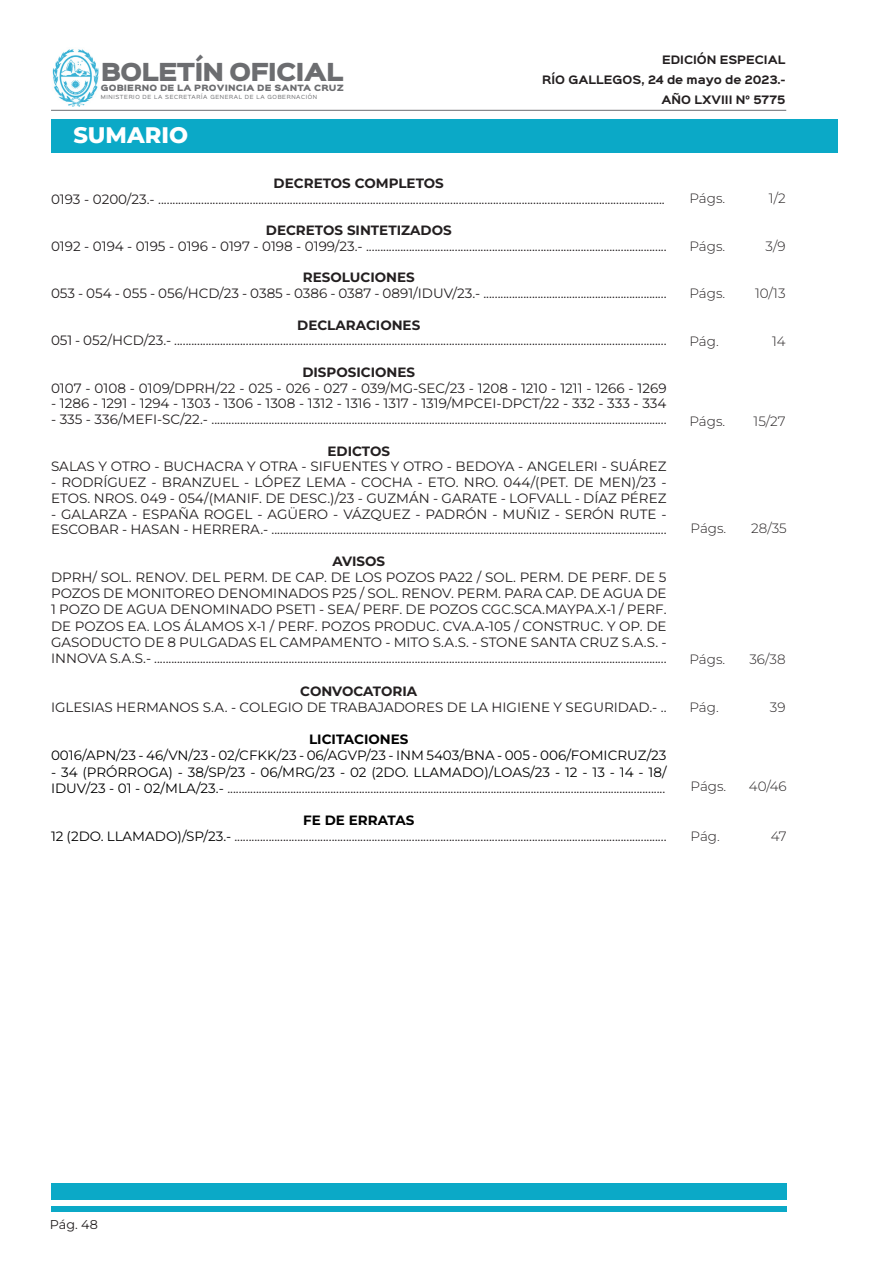
<style>
.page{position:relative;width:893px;height:1263px;background:#fff}
.page>*{position:absolute;margin:0;border:0;box-sizing:border-box;transform-origin:0 0}
.t1{font:800 22.5px "Montserrat";color:#fff}
.t2{font:22.35px "Sinkin Sans 900 X Black";letter-spacing:-.04em;color:#6c6d70}
.t3{font:13.5px/16.2px "Montserrat";color:#231f20}
.t4{font:700 13.5px "Montserrat";color:#231f20}
.t5{font:300 13.5px "Montserrat";color:#231f20}
.t6{font:13.5px "Montserrat";color:#000}
.t7{font:700 13.5px "Montserrat";color:#000}
.t8{font:12.75px "Montserrat";color:#231f20}
.t9{font:700 10.5px/20px "Sinkin Sans 700";color:#231f20;text-align:right}
.t10{font:7.8px "Sinkin Sans 900 X Black";letter-spacing:.02em;color:#6c6d70}
.t11{font:5.1px "Sinkin Sans 400";letter-spacing:.12em;color:#6c6d70}
.s1{color:#000}
</style>
<div class="page">
<img style="left:52px;top:49px;width:46px;height:57px">
<hr style="left:51px;top:110px;width:735px;height:1px;background:#6c6d70">
<div style="left:51px;top:1183px;width:736px;height:16px;background:#0ba9c7"></div>
<div style="left:51px;top:1207px;width:736px;height:5px;background:#0ba9c7"></div>
<div style="left:51px;top:119px;width:787px;height:33px;background:#0ba9c7"></div>
<h2 class="t2" style="left:101px;top:61px;width:244px">BOLETÍN OFICIAL</h2>
<p class="t10" style="left:101px;top:84px;width:245px">GOBIERNO DE LA PROVINCIA DE SANTA CRUZ</p>
<p class="t11" style="left:101px;top:93px;width:218px">MINISTERIO DE LA SECRETARÍA GENERAL DE LA GOBERNACIÓN</p>
<p class="t1" style="left:73px;top:120px;width:116px">SUMARIO</p>
<p class="t9" style="left:542px;top:50px;width:245px">EDICIÓN ESPECIAL<br>RÍO GALLEGOS, 24 de mayo de 2023.-<br>AÑO LXVIII N° 5775</p>
<p class="t4" style="left:274px;top:173px;width:172px">DECRETOS COMPLETOS</p>
<p class="t3" style="left:51px;top:190px;width:615px">0193 - 0200/23.- .................................................................................................................................................................................</p>
<p class="t4" style="left:266px;top:221px;width:187px">DECRETOS SINTETIZADOS</p>
<p class="t3" style="left:51px;top:238px;width:617px">0192 - 0194 - 0195 - 0196 - 0197 - 0198 - 0199/23.- .........................................................................................................</p>
<p class="t4" style="left:303px;top:268px;width:113px">RESOLUCIONES</p>
<p class="t3" style="left:51px;top:285px;width:617px">053 - 054 - 055 - 056/HCD/23 - 0385 - 0386 - 0387 - 0891/IDUV/23.- ................................................................</p>
<p class="t4" style="left:297px;top:315px;width:125px">DECLARACIONES</p>
<p class="t3" style="left:51px;top:332px;width:617px">051 - 052/HCD/23.- ............................................................................................................................................................................</p>
<p class="t4" style="left:302px;top:362px;width:114px">DISPOSICIONES</p>
<p class="t3" style="left:51px;top:379px;width:617px">0107 - 0108 - 0109/DPRH/22 - 025 - 026 - 027 - 039/MG-SEC/23 - 1208 - 1210 - 1211 - 1266 - 1269</p>
<p class="t3" style="left:51px;top:395px;width:617px">- 1286 - 1291 - 1294 - 1303 - 1306 - 1308 - 1312 - 1316 - 1317 - 1319/MPCEI-DPCT/22 - 332 - 333 - 334</p>
<p class="t3" style="left:51px;top:411px;width:617px">- 335 - 336/MEFI-SC/22.- ...............................................................................................................................................................</p>
<p class="t4" style="left:327px;top:441px;width:64px">EDICTOS</p>
<p class="t3" style="left:51px;top:458px;width:617px">SALAS Y OTRO - BUCHACRA Y OTRA - SIFUENTES Y OTRO - BEDOYA - ANGELERI - SUÁREZ</p>
<p class="t3" style="left:51px;top:474px;width:617px;line-height:15.8px">- RODRÍGUEZ - BRANZUEL - LÓPEZ LEMA - COCHA - ETO. NRO. 044/(PET. DE MEN)/23 -<br>ETOS. NROS. 049 - 054/(MANIF. DE DESC.)/23 - GUZMÁN - GARATE - LOFVALL - DÍAZ PÉREZ</p>
<p class="t3" style="left:51px;top:506px;width:617px;line-height:15.8px">- GALARZA - ESPAÑA ROGEL - AGÜERO - VÁZQUEZ - PADRÓN - MUÑIZ - SERÓN RUTE -<br>ESCOBAR - HASAN - HERRERA.- ..........................................................................................................................................</p>
<p class="t4" style="left:332px;top:551px;width:54px">AVISOS</p>
<p class="t3" style="left:51px;top:569px;width:617px;text-align:justify">DPRH/ SOL. RENOV. DEL PERM. DE CAP. DE LOS POZOS PA22 / SOL. PERM. DE PERF. DE 5<br>POZOS DE MONITOREO DENOMINADOS P25 / SOL. RENOV. PERM. PARA CAP. DE AGUA DE 1 POZO DE AGUA DENOMINADO PSET1 - SEA/ PERF. DE POZOS CGC.SCA.MAYPA.X-1 / PERF.<br>DE POZOS EA. LOS ÁLAMOS X-1 / PERF. POZOS PRODUC. CVA.A-105 / CONSTRUC. Y OP. DE GASODUCTO DE 8 PULGADAS EL CAMPAMENTO - MITO S.A.S. - STONE SANTA CRUZ S.A.S. - INNOVA S.A.S.- ...................................................................................................................................................................................</p>
<p class="t4" style="left:300px;top:681px;width:118px">CONVOCATORIA</p>
<p class="t3" style="left:51px;top:698px;width:617px">IGLESIAS HERMANOS S.A. - COLEGIO DE TRABAJADORES DE LA HIGIENE Y SEGURIDAD.- ..</p>
<p class="t7" style="left:309px;top:729px;width:101px">LICITACIONES</p>
<p class="t6" style="left:51px;top:746px;width:617px">0016/APN/23 - 46/VN/23 - 02/CFKK/23 - 06/AGVP/23 - INM 5403/BNA - 005 - 006/FOMICRUZ/23</p>
<p class="t3" style="left:51px;top:763px;width:617px"><span class="s1">- 34 (PRÓRROGA) - 38/SP/23 - 06/MRG/23 - 02 (2DO. LLAMADO)/LOAS/23 - 12 - 13 - 14 - 18/<br>IDUV/23 - 01 - 02/MLA/23.-</span> .........................................................................................................................................................</p>
<p class="t7" style="left:303px;top:810px;width:113px">FE DE ERRATAS</p>
<p class="t3" style="left:51px;top:828px;width:617px"><span class="s1">12 (2DO. LLAMADO)/SP/23.-</span> .......................................................................................................................................................</p>
<p class="t5" style="left:689px;top:189px;width:37px">Págs.</p>
<p class="t5" style="left:769px;top:189px;width:18px">1/2</p>
<p class="t5" style="left:689px;top:237px;width:37px">Págs.</p>
<p class="t5" style="left:766px;top:237px;width:21px">3/9</p>
<p class="t5" style="left:689px;top:284px;width:37px">Págs.</p>
<p class="t5" style="left:755px;top:284px;width:32px">10/13</p>
<p class="t5" style="left:689px;top:332px;width:31px">Pág.</p>
<p class="t5" style="left:772px;top:332px;width:15px">14</p>
<p class="t5" style="left:689px;top:412px;width:37px">Págs.</p>
<p class="t5" style="left:754px;top:412px;width:34px">15/27</p>
<p class="t5" style="left:691px;top:519px;width:37px">Págs.</p>
<p class="t5" style="left:751px;top:519px;width:37px">28/35</p>
<p class="t5" style="left:689px;top:650px;width:37px">Págs.</p>
<p class="t5" style="left:749px;top:650px;width:38px">36/38</p>
<p class="t5" style="left:689px;top:697px;width:31px">Pág.</p>
<p class="t5" style="left:770px;top:697px;width:17px">39</p>
<p class="t5" style="left:691px;top:777px;width:37px">Págs.</p>
<p class="t5" style="left:749px;top:777px;width:39px">40/46</p>
<p class="t5" style="left:691px;top:827px;width:31px">Pág.</p>
<p class="t5" style="left:771px;top:827px;width:17px">47</p>
<p class="t8" style="left:50px;top:1215px;width:49px">Pág. 48</p>
</div>
